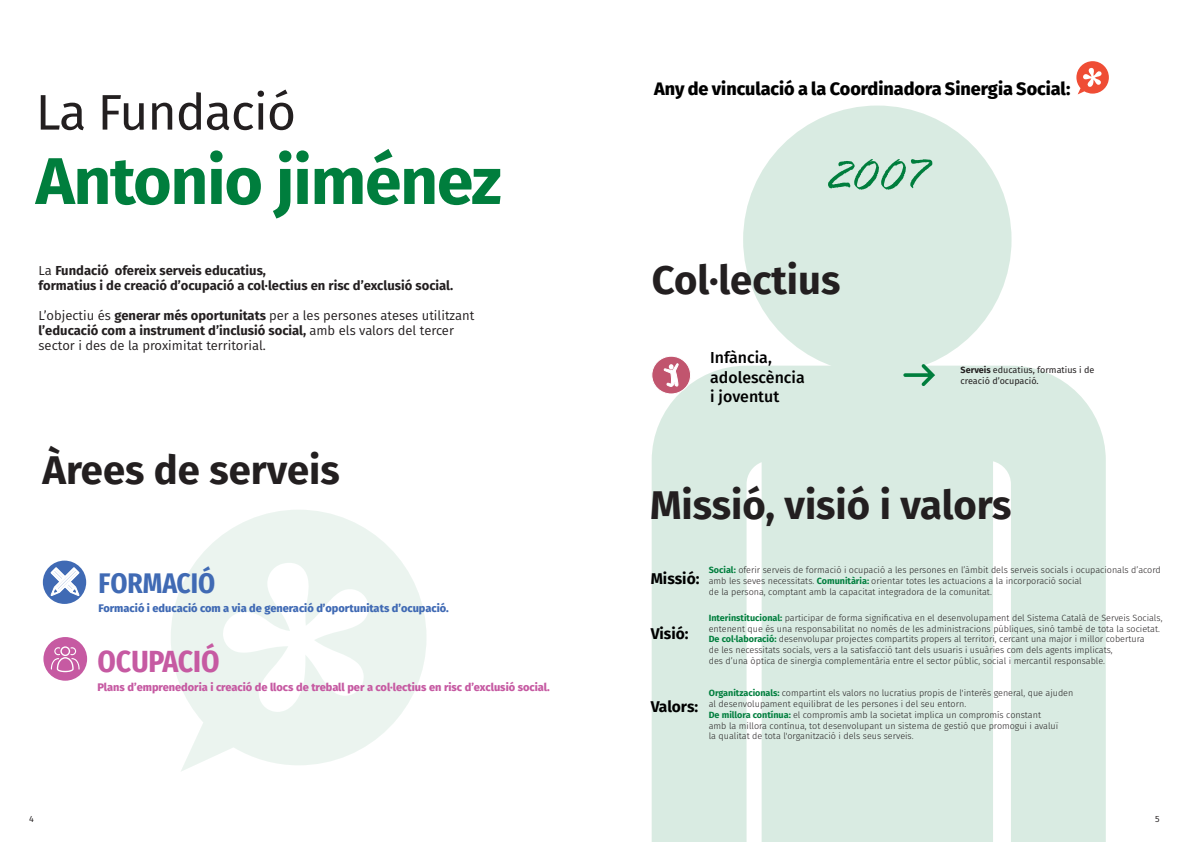
<style>
.page{position:relative;width:1191px;height:842px;background:#fff}
.page>*{position:absolute;margin:0;border:0;box-sizing:border-box;transform-origin:0 0}
.t1{font:700 66px "Fira Sans";letter-spacing:-.02em;color:#007e3d}
.t2{font:italic 52px "Rage";color:#007e3d}
.t3{font:50px "Fira Sans";letter-spacing:-.02em;color:#231f20}
.t4{font:700 40px "Fira Sans";color:#231f20}
.t5{font:700 30.5px "Fira Sans Condensed";color:#c65aa2}
.t6{font:700 28.3px "Fira Sans Condensed";color:#406ab4}
.t7{font:800 18px "Fira Sans";color:#000}
.t8{font:500 15.9px/19.1px "Fira Sans";color:#000}
.t9{font:700 15.6px "Fira Sans";color:#000}
.t10{font:13px/15px "Fira Sans";color:#231f20}
.t11{font:700 13px/15px "Fira Sans";color:#231f20}
.t12{font:800 11px "Fira Sans";color:#c65aa2}
.t13{font:800 11px "Fira Sans";color:#406ab4}
.t14{font:300 9px/10.8px "Fira Sans";color:#231f20}
.t15{font:9px/10.8px "Fira Sans";color:#231f20}
.t16{font:9px "Fira Sans";color:#231f20}
.s1{font-weight:400}
.s2{font-weight:700}
.s3{font-weight:700;color:#007e3d}
</style>
<div class="page">
<svg style="left:171px;top:510px;width:255px;height:261px;fill:#ebf4ef"></svg>
<div style="left:743px;top:106px;width:268px;height:268px;background:#d9ebe2;border-radius:50%"></div>
<svg style="left:651px;top:366px;width:454px;height:476px;background:#dbece4"></svg>
<div style="left:652px;top:356px;width:38px;height:38px;background:#c1556e;border-radius:50%"></div>
<div style="left:651px;top:356px;width:40px;height:38px;border:1px solid #fff;border-radius:50%"></div>
<svg style="left:664px;top:363px;width:15px;height:45px"></svg>
<svg style="left:1076px;top:61px;width:32px;height:33px"></svg>
<svg style="left:903px;top:364px;width:32px;height:22px"></svg>
<div style="left:43px;top:561px;width:43px;height:43px;background:#406ab4;border-radius:50%"></div>
<svg style="left:51px;top:567px;width:28px;height:29px"></svg>
<div style="left:43px;top:637px;width:44px;height:44px;background:#c65aa2;border-radius:50%"></div>
<svg style="left:51px;top:646px;width:29px;height:26px"></svg>
<h3 class="t3" style="left:36px;top:74px;width:262px">La Fundació</h3>
<h1 class="t1" style="left:36px;top:125px;width:467px">Antonio jiménez</h1>
<h3 class="t11" style="left:39px;top:262px;width:416px"><span class="s1">La</span> Fundació ofereix serveis educatius,<br>formatius i de creació d’ocupació a col·lectius en risc d’exclusió social.</h3>
<h3 class="t10" style="left:39px;top:307px;width:437px">L’objectiu és <span class="s2">generar més oportunitats</span> per a les persones ateses utilitzant <span class="s2">l’educació com a instrument d’inclusió social,</span> amb els valors del tercer sector i des de la proximitat territorial.</h3>
<h3 class="t4" style="left:42px;top:436px;width:299px">Àrees de serveis</h3>
<h3 class="t6" style="left:98px;top:557px;width:118px">FORMACIÓ</h3>
<p class="t13" style="left:98px;top:598px;width:352px">Formació i educació com a via de generació d’oportunitats d’ocupació.</p>
<h3 class="t5" style="left:97px;top:633px;width:124px">OCUPACIÓ</h3>
<p class="t12" style="left:97px;top:677px;width:454px">Plans d’emprenedoria i creació de llocs de treball per a col·lectius en risc d’exclusió social.</p>
<h3 class="t7" style="left:654px;top:73px;width:418px">Any de vinculació a la Coordinadora Sinergia Social:</h3>
<h2 class="t2" style="left:826px;top:148px;width:101px">2007</h2>
<h3 class="t4" style="left:652px;top:246px;width:190px">Col·lectius</h3>
<h3 class="t8" style="left:710px;top:347px;width:96px">Infància, adolescència i joventut</h3>
<p class="t15" style="left:960px;top:365px;width:135px"><span class="s2">Serveis</span> educatius, formatius i de creació d’ocupació.</p>
<h3 class="t4" style="left:650px;top:471px;width:363px">Missió, visió i valors</h3>
<h3 class="t9" style="left:650px;top:566px;width:50px">Missió:</h3>
<h3 class="t9" style="left:650px;top:620px;width:39px">Visió:</h3>
<h3 class="t9" style="left:650px;top:694px;width:49px">Valors:</h3>
<p class="t14" style="left:709px;top:564px;width:453px"><span class="s3">Social:</span> oferir serveis de formació i ocupació a les persones en l’àmbit dels serveis socials i ocupacionals d’acord amb les seves necessitats. <span class="s3">Comunitària:</span> orientar totes les actuacions a la incorporació social<br>de la persona, comptant amb la capacitat integradora de la comunitat.</p>
<p class="t14" style="left:709px;top:612px;width:455px"><span class="s3">Interinstitucional:</span> participar de forma significativa en el desenvolupament del Sistema Català de Serveis Socials, entenent que és una responsabilitat no només de les administracions públiques, sinó també de tota la societat.<br><span class="s3">De col·laboració:</span> desenvolupar projectes compartits propers al territori, cercant una major i millor cobertura<br>de les necessitats socials, vers a la satisfacció tant dels usuaris i usuàries com dels agents implicats,<br>des d’una òptica de sinergia complementària entre el sector públic, social i mercantil responsable.</p>
<p class="t14" style="left:709px;top:688px;width:366px"><span class="s3">Organitzacionals:</span> compartint els valors no lucratius propis de l'interès general, que ajuden al desenvolupament equilibrat de les persones i del seu entorn.<br><span class="s3">De millora contínua:</span> el compromís amb la societat implica un compromís constant<br>amb la millora contínua, tot desenvolupant un sistema de gestió que promogui i avaluï<br>la qualitat de tota l'organització i dels seus serveis.</p>
<p class="t16" style="left:29px;top:812px;width:6px">4</p>
<p class="t16" style="left:1155px;top:812px;width:6px">5</p>
</div>
